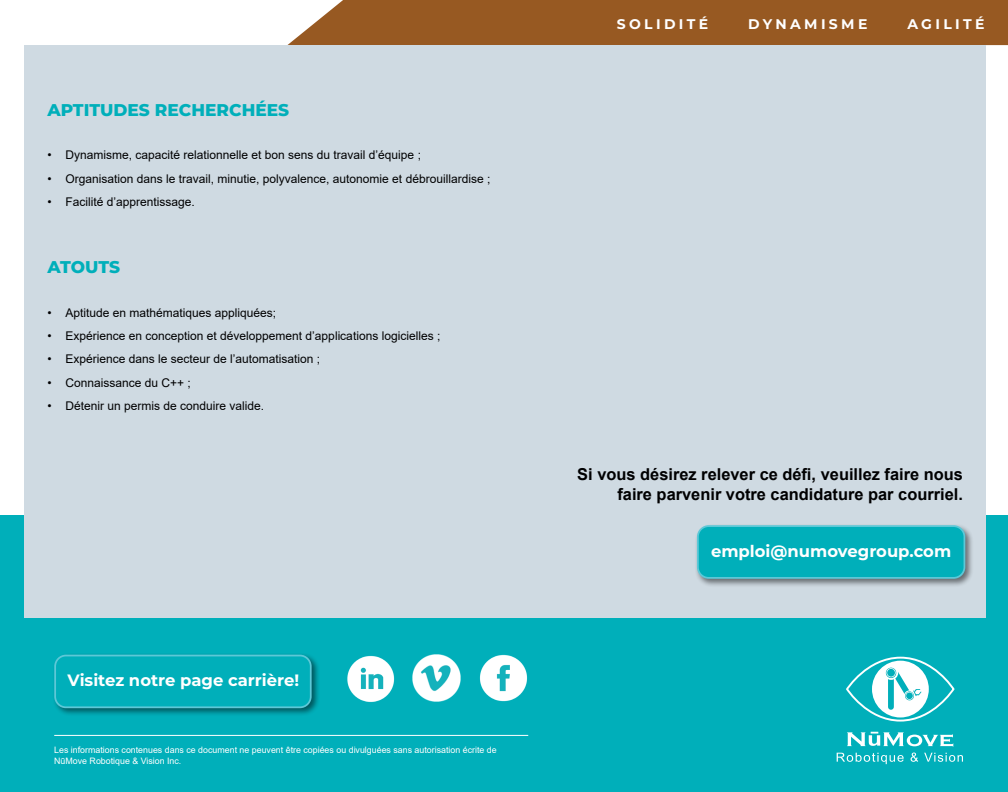
<style>
.page{position:relative;width:1008px;height:792px;background:#fff}
.page>*{position:absolute;margin:0;border:0;box-sizing:border-box;transform-origin:0 0}
.t1{font:800 17px "Montserrat";color:#00afba}
.t2{font:700 16.4px/19.7px "Arial";color:#000001;text-align:right}
.t3{font:700 16.4px "Montserrat";color:#fff}
.t4{font:700 14px "Montserrat";letter-spacing:.24em;color:#fff}
.t5{font:12px "Arial";color:#000001}
.t6{font:8.8px/10.6px "Arial";color:#fff}
</style>
<div class="page">
<div style="left:287px;top:0;width:721px;height:45px;background:#975922"></div>
<div style="left:0;top:516px;width:1008px;height:276px;background:#00afba"></div>
<div style="left:24px;top:45px;width:962px;height:573px;background:#cfdae2"></div>
<hr style="left:54px;top:735px;width:474px;height:1px;background:#fff">
<svg style="left:847px;top:658px;width:106px;height:63px"></svg>
<div style="left:846px;top:657px;width:108px;height:65px;border:2px solid #fff;border-radius:50%"></div>
<div style="left:872px;top:661px;width:57px;height:56px;background:#fff;border-radius:50%"></div>
<svg style="left:884px;top:666px;width:14px;height:14px"></svg>
<div style="left:886px;top:668px;width:10px;height:10px;background:#6ed1d7;border-radius:50%"></div>
<svg style="left:886px;top:668px;width:10px;height:9px"></svg>
<div style="left:887px;top:669px;width:8px;height:8px;background:#00afba;border-radius:50%"></div>
<svg style="left:888px;top:672px;width:33px;height:38px"></svg>
<svg style="left:847px;top:732px;width:106px;height:15px"></svg>
<svg style="left:837px;top:753px;width:126px;height:11px"></svg>
<img style="left:348px;top:655px;width:47px;height:47px">
<img style="left:412px;top:654px;width:49px;height:48px">
<img style="left:479px;top:654px;width:49px;height:48px">
<div style="left:52px;top:652px;width:268px;height:65px;background:#000001;opacity:.5"></div>
<div style="left:55px;top:656px;width:256px;height:51px;background:#00afba;border-radius:11px"></div>
<div style="left:54px;top:655px;width:258px;height:53px;border:2px solid #5cc8d7;border-radius:11px"></div>
<div style="left:695px;top:523px;width:279px;height:64px;background:#000001;opacity:.5"></div>
<div style="left:698px;top:526px;width:266px;height:52px;background:#00afba;border-radius:11px"></div>
<div style="left:697px;top:525px;width:268px;height:54px;border:2px solid #5cc8d7;border-radius:11px"></div>
<h1 class="t1" style="left:48px;top:97px;width:243px">APTITUDES RECHERCHÉES</h1>
<p class="t5" style="left:48px;top:147px;width:375px">• Dynamisme, capacité relationnelle et bon sens du travail d’équipe ;</p>
<p class="t5" style="left:48px;top:170px;width:444px">• Organisation dans le travail, minutie, polyvalence, autonomie et débrouillardise ;</p>
<p class="t5" style="left:48px;top:194px;width:149px">• Facilité d’apprentissage.</p>
<h1 class="t1" style="left:48px;top:255px;width:74px">ATOUTS</h1>
<p class="t5" style="left:48px;top:304px;width:230px">• Aptitude en mathématiques appliquées;</p>
<p class="t5" style="left:48px;top:328px;width:394px">• Expérience en conception et développement d’applications logicielles ;</p>
<p class="t5" style="left:48px;top:351px;width:274px">• Expérience dans le secteur de l’automatisation ;</p>
<p class="t5" style="left:48px;top:374px;width:145px">• Connaissance du C++ ;</p>
<p class="t5" style="left:48px;top:398px;width:218px">• Détenir un permis de conduire valide.</p>
<h2 class="t3" style="left:68px;top:669px;width:233px">Visitez notre page carrière!</h2>
<p class="t6" style="left:54px;top:745px;width:444px">Les informations contenues dans ce document ne peuvent être copiées ou divulguées sans autorisation écrite de<br>NūMove Robotique &amp; Vision Inc.</p>
<p class="t4" style="left:617px;top:14px;width:93px">SOLIDITÉ</p>
<p class="t4" style="left:748px;top:14px;width:121px">DYNAMISME</p>
<p class="t4" style="left:907px;top:14px;width:79px">AGILITÉ</p>
<h2 class="t2" style="left:577px;top:465px;width:387px">Si vous désirez relever ce défi, veuillez faire nous faire parvenir votre candidature par courriel.</h2>
<h2 class="t3" style="left:711px;top:539px;width:242px">emploi@numovegroup.com</h2>
</div>
